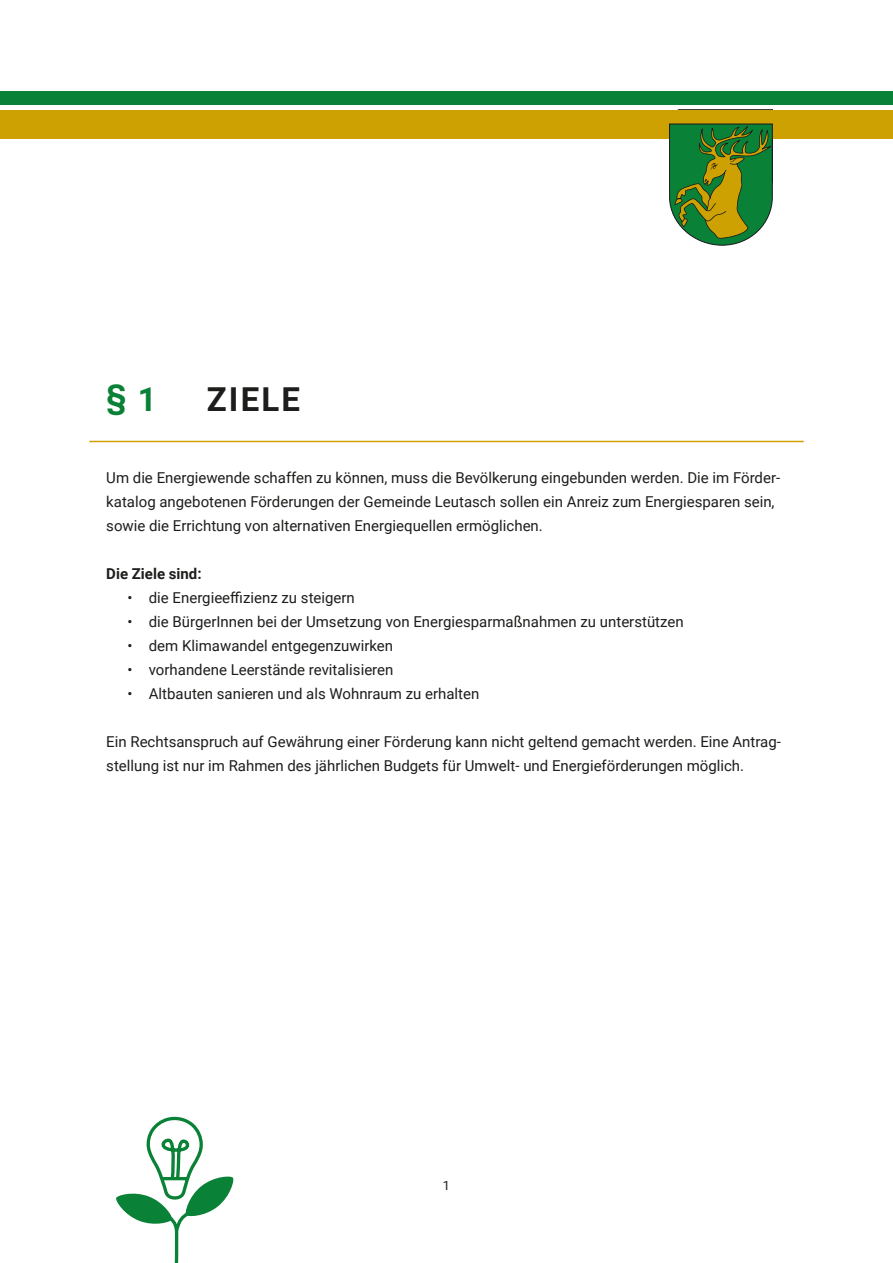
<style>
.page{position:relative;width:893px;height:1263px;background:#fff}
.page>*{position:absolute;margin:0;border:0;box-sizing:border-box;transform-origin:0 0}
.Headline{font:700 33px "Roboto";letter-spacing:.065em;color:#1d1d1b}
.Headline-2{font:700 33px "Roboto";color:#098136}
.Fließtext{font:15px/24px "Roboto";color:#1d1d1b}
.t1{font:700 15px "Roboto";color:#1d1d1b}
.t2{font:12.75px "Roboto";color:#1d1d1b}
</style>
<div class="page">
<div style="left:0;top:110px;width:893px;height:28px;background:#cea102"></div>
<div style="left:0;top:91px;width:893px;height:14px;background:#098136"></div>
<svg style="left:669px;top:123px;width:104px;height:123px;background:#518a38"></svg>
<svg style="left:116px;top:1116px;width:118px;height:147px"></svg>
<hr style="left:89px;top:441px;width:715px;height:1px;background:#cea102">
<p class="Headline-2" style="left:106px;top:375px;width:52px">§ 1</p>
<p class="Headline" style="left:207px;top:376px;width:95px">ZIELE</p>
<p class="Fließtext" style="left:106px;top:465px;width:675px">Um die Energiewende schaffen zu können, muss die Bevölkerung eingebunden werden. Die im Förder&shy;katalog angebotenen Förderungen der Gemeinde Leutasch sollen ein Anreiz zum Energiesparen sein, sowie die Errichtung von alternativen Energiequellen ermöglichen.</p>
<p class="t1" style="left:106px;top:563px;width:97px">Die Ziele sind:</p>
<p class="Fließtext" style="left:128px;top:585px;width:229px">• die Energieeffizienz zu steigern</p>
<p class="Fließtext" style="left:128px;top:609px;width:558px">• die BürgerInnen bei der Umsetzung von Energiesparmaßnahmen zu unterstützen</p>
<p class="Fließtext" style="left:128px;top:633px;width:267px">• dem Klimawandel entgegenzuwirken</p>
<p class="Fließtext" style="left:128px;top:657px;width:267px">• vorhandene Leerstände revitalisieren</p>
<p class="Fließtext" style="left:128px;top:681px;width:353px">• Altbauten sanieren und als Wohnraum zu erhalten</p>
<p class="Fließtext" style="left:106px;top:729px;width:676px">Ein Rechtsanspruch auf Gewährung einer Förderung kann nicht geltend gemacht werden. Eine Antrag&shy;stellung ist nur im Rahmen des jährlichen Budgets für Umwelt- und Energieförderungen möglich.</p>
<p class="t2" style="left:443px;top:1176px;width:9px">1</p>
</div>
